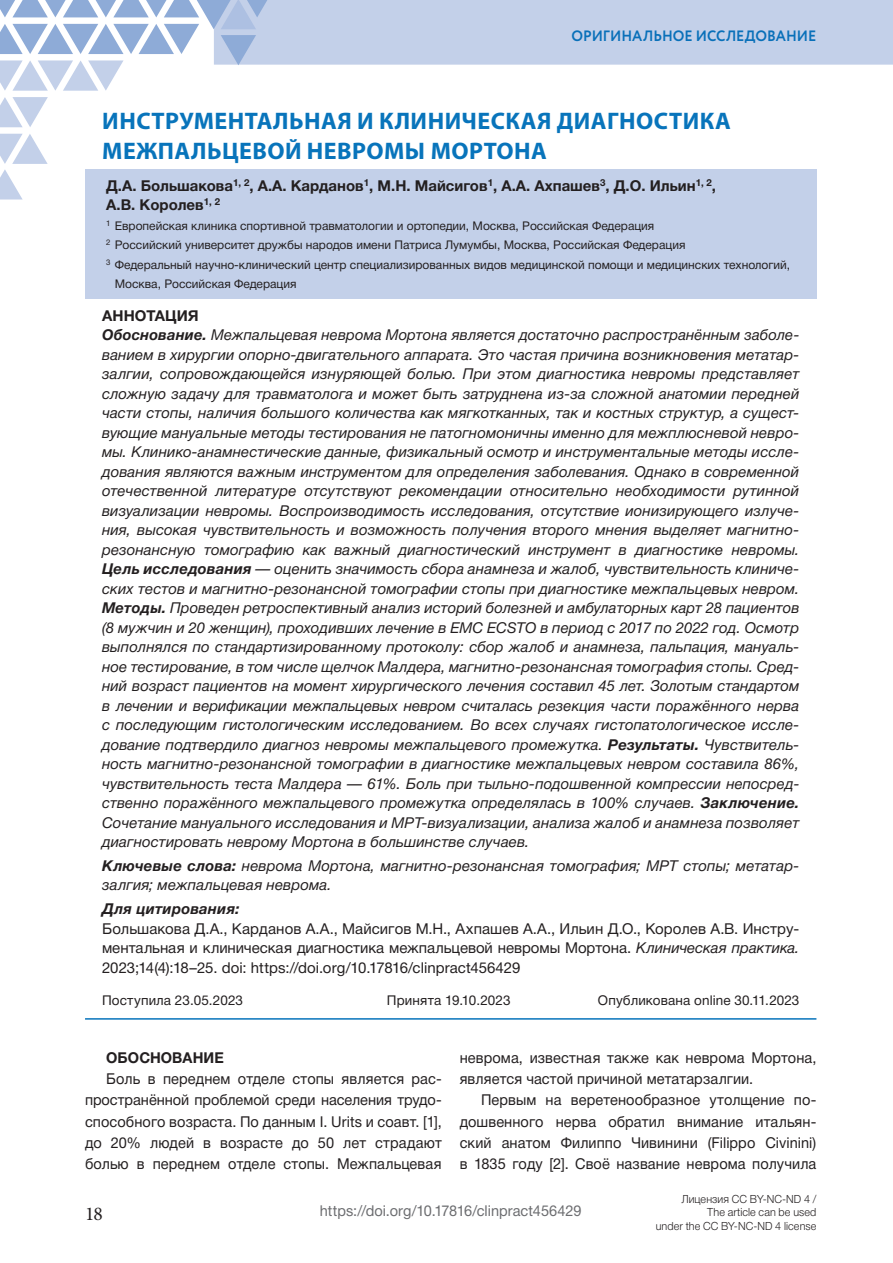
<style>
.page{position:relative;width:893px;height:1263px;background:#fff}
.page>*{position:absolute;margin:0;border:0;box-sizing:border-box;transform-origin:0 0}
.t1{font:700 24px/30px "Myriad Pro";letter-spacing:.02em;color:#0874bb}
.t2{font:19.5px "Minion Pro";color:#231f20}
.t3{font:italic 15px/19.5px "Helvetica Neue Cyr";letter-spacing:.01em;color:#231f20}
.t4{font:15px/21.5px "Helvetica Neue Cyr";letter-spacing:.005em;color:#231f20}
.t5{font:700 15px/19.5px "Helvetica Neue Cyr";color:#231f20}
.t6{font:15px "Helvetica Neue Cyr";letter-spacing:.005em;color:#6c6d70}
.t7{font:700 15px "Circe";letter-spacing:-.005em;color:#0970b9;scale:.95 1}
.t8{font:italic 700 15px "Helvetica Neue Cyr";letter-spacing:.015em;color:#231f20}
.t9{font:13.5px "Helvetica Neue Cyr";letter-spacing:.01em;color:#231f20}
.t10{font:12px "Helvetica Neue Cyr";color:#231f20}
.t11{font:300 11.25px/13.5px "Helvetica Neue Cyr";letter-spacing:.005em;color:#231f20;text-align:right;scale:.96 1}
.s1{font-weight:700;font-style:normal}
.s2{font-weight:700}
.s3{font-style:italic}
</style>
<div class="page">
<svg style="left:0;top:97px;width:48px;height:30px"></svg>
<svg style="left:0;top:134px;width:48px;height:65px"></svg>
<svg style="left:0;top:0;width:893px;height:91px"></svg>
<div style="left:85px;top:169px;width:731px;height:129px;background:#c3d0e9"></div>
<hr style="left:85px;top:1018px;width:731px;height:2px;background:#0874bb">
<p class="t7" style="left:571px;top:26px;width:259px">ОРИГИНАЛЬНОЕ ИССЛЕДОВАНИЕ</p>
<h1 class="t1" style="left:102px;top:105px;width:630px">ИНСТРУМЕНТАЛЬНАЯ И КЛИНИЧЕСКАЯ ДИАГНОСТИКА<br>МЕЖПАЛЬЦЕВОЙ НЕВРОМЫ МОРТОНА</h1>
<p class="t5" style="left:106px;top:176px;width:611px">Д.А. Большакова<sup>1,</sup> <sup>2</sup>, А.А. Карданов<sup>1</sup>, М.Н. Майсигов<sup>1</sup>, А.А. Ахпашев<sup>3</sup>, Д.О. Ильин<sup>1,</sup> <sup>2</sup>,<br>А.В. Королев<sup>1,</sup> <sup>2</sup></p>
<p class="t10" style="left:106px;top:219px;width:550px"><sup>1</sup> Европейская клиника спортивной травматологии и ортопедии, Москва, Российская Федерация</p>
<p class="t10" style="left:106px;top:239px;width:581px"><sup>2</sup> Российский университет дружбы народов имени Патриса Лумумбы, Москва, Российская Федерация</p>
<p class="t10" style="left:106px;top:258px;width:685px"><sup>3</sup> Федеральный научно-клинический центр специализированных видов медицинской помощи и медицинских технологий,</p>
<p class="t10" style="left:115px;top:278px;width:183px">Москва, Российская Федерация</p>
<p class="t5" style="left:102px;top:306px;width:22px">Аннота</p>
<p class="t3" style="left:102px;top:306px;width:699px;text-indent:63px"><span class="s1">ция<br></span><span class="s2">Обоснование.</span> Межпальцевая неврома Мортона является достаточно распространённым заболе&shy;ванием в хирургии опорно-двигательного аппарата. Это частая причина возникновения метатар&shy;залгии, сопровождающейся изнуряющей болью. При этом диагностика невромы представляет сложную задачу для травматолога и может быть затруднена из-за сложной анатомии передней части стопы, наличия большого количества как мягкотканных, так и костных структур, а сущест&shy;вующие мануальные методы тестирования не патогномоничны именно для межплюсневой невро&shy;мы. Клинико-анамнестические данные, физикальный осмотр и инструментальные методы иссле&shy;дования являются важным инструментом для определения заболевания. Однако в современной отечественной литературе отсутствуют рекомендации относительно необходимости рутинной визуализации невромы. Воспроизводимость исследования, отсутствие ионизирующего излуче&shy;ния, высокая чувствительность и возможность получения второго мнения выделяет магнитно&shy;резонансную томографию как важный диагностический инструмент в диагностике невромы.<br><span class="s2">Цель исследования</span> — оценить значимость сбора анамнеза и жалоб, чувствительность клиниче&shy;ских тестов и магнитно-резонансной томографии стопы при диагностике межпальцевых невром.<br><span class="s2">Методы.</span> Проведен ретроспективный анализ историй болезней и амбулаторных карт 28 пациентов (8 мужчин и 20 женщин), проходивших лечение в EMC ECSTO в период с 2017 по 2022 год. Осмотр выполнялся по стандартизированному протоколу: сбор жалоб и анамнеза, пальпация, мануаль&shy;ное тестирование, в том числе щелчок Малдера, магнитно-резонансная томография стопы. Сред&shy;ний возраст пациентов на момент хирургического лечения составил 45 лет. Золотым стандартом в лечении и верификации межпальцевых невром считалась резекция части поражённого нерва с последующим гистологическим исследованием. Во всех случаях гистопатологическое иссле&shy;дование подтвердило диагноз невромы межпальцевого промежутка. <span class="s2">Результаты.</span> Чувствитель&shy;ность магнитно-резонансной томографии в диагностике межпальцевых невром составила 86%, чувствительность теста Малдера — 61%. Боль при тыльно-подошвенной компрессии непосред&shy;ственно поражённого межпальцевого промежутка определялась в 100% случаев. <span class="s2">Заключение.<br></span>Сочетание мануального исследования и МРТ-визуализации, анализа жалоб и анамнеза позволяет диагностировать неврому Мортона в большинстве случаев.</p>
<p class="t3" style="left:102px;top:856px;width:698px"><span class="s2">Ключевые слова:</span> неврома Мортона, магнитно-резонансная томография; МРТ стопы; метатар&shy;залгия; межпальцевая неврома.</p>
<p class="t8" style="left:102px;top:900px;width:139px">Для цитирования:</p>
<p class="t4" style="left:102px;top:919px;width:699px;line-height:19.5px">Большакова Д.А., Карданов А.А., Майсигов М.Н., Ахпашев А.А., Ильин Д.О., Королев А.В. Инстру--- ментальная и клиническая диагностика межпальцевой невромы Мортона. <span class="s3">Клиническая практика.<br></span>2023;14(4):18–25. doi: https://doi.org/10.17816/clinpract456429</p>
<p class="t9" style="left:102px;top:993px;width:142px">Поступила 23.05.2023</p>
<p class="t9" style="left:387px;top:993px;width:125px">Принята 19.10.2023</p>
<p class="t9" style="left:598px;top:993px;width:203px">Опубликована online 30.11.2023</p>
<p class="t5" style="left:106px;top:1047px;width:119px">ОБОСНОВАНИЕ</p>
<p class="t4" style="left:85px;top:1068px;width:358px;text-align:justify;text-indent:21px">Боль в переднем отделе стопы является рас&shy;пространённой проблемой среди населения трудо&shy;способного возраста. По данным I. Urits и соавт. [1], до 20% людей в возрасте до 50 лет страдают болью в переднем отделе стопы. Межпальцевая</p>
<p class="t4" style="left:460px;top:1047px;width:358px">неврома, известная также как неврома Мортона, является частой причиной метатарзалгии.</p>
<p class="t4" style="left:460px;top:1089px;width:358px;text-align:justify;text-indent:21px">Первым на веретенообразное утолщение по&shy;дошвенного нерва обратил внимание итальян&shy;ский анатом Филиппо Чивинини (Filippo Civinini) в 1835 году [2]. Своё название неврома получила</p>
<h2 class="t2" style="left:85px;top:1200px;width:19px">18</h2>
<p class="t6" style="left:320px;top:1203px;width:263px">https://doi.org/10.17816/clinpract456429</p>
<p class="t11" style="left:656px;top:1192px;width:169px">Лицензия CC BY-NC-ND 4 /<br>The article can be used<br>under the CC BY-NC-ND 4 license</p>
</div>
